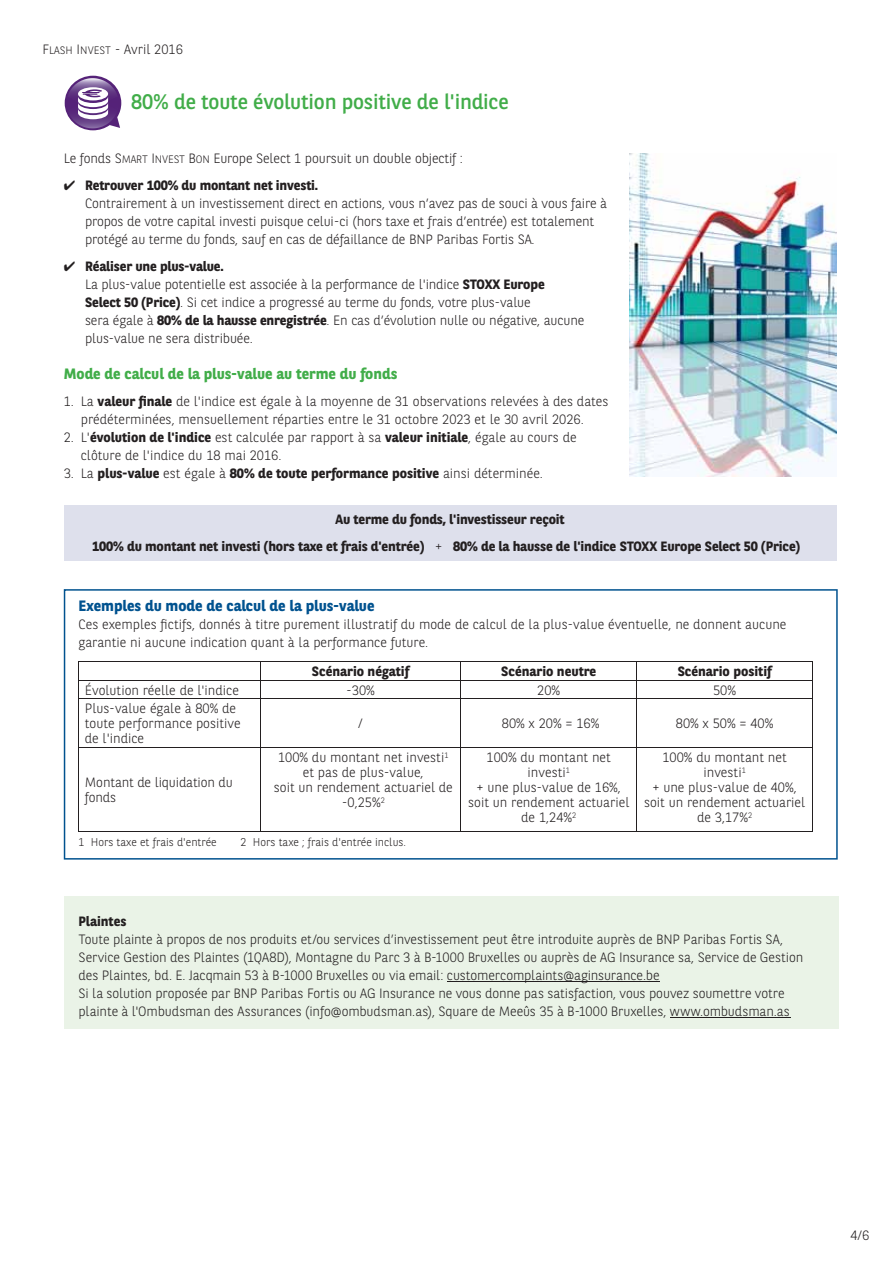
<style>
.page{position:relative;width:893px;height:1263px;background:#fff}
.page>*{position:absolute;margin:0;border:0;box-sizing:border-box;transform-origin:0 0}
.t1{font:21px "BNPP Sans";letter-spacing:-.01em;color:#41ad49}
.t2{font:700 15px "BNPP Sans";color:#41ad49}
.t3{font:700 15px "BNPP Sans";color:#00528f}
.t4{font:300 13.5px/18px "BNPP Sans";letter-spacing:-.005em;color:#231f20}
.t5{font:700 13.5px/27px "BNPP Sans";letter-spacing:-.01em;color:#231f20;text-align:center}
.t6{font:300 11.25px "BNPP Sans";color:#231f20}
.s1{font-family:"BNPP Sans Light SC800";font-weight:400}
.s2{font-family:"BNPP Sans Light SC800";font-weight:400;font-size:10.8px}
.s3{font-weight:700}
.s4{font-weight:300}
</style>
<div class="page">
<div style="left:64px;top:896px;width:774px;height:132px;background:#eaf3e7"></div>
<hr style="left:447px;top:981px;width:213px;height:1px;background:#231f20">
<hr style="left:670px;top:1017px;width:120px;height:1px;background:#231f20">
<svg style="left:64px;top:589px;width:774px;height:270px"></svg>
<hr style="left:79px;top:661px;width:181px;height:1px;background:#231f20">
<hr style="left:260px;top:661px;width:201px;height:1px;background:#231f20">
<hr style="left:461px;top:661px;width:176px;height:1px;background:#231f20">
<hr style="left:637px;top:661px;width:176px;height:1px;background:#231f20">
<hr style="left:79px;top:680px;width:181px;height:1px;background:#231f20">
<svg style="left:79px;top:662px;width:1px;height:36px"></svg>
<hr style="left:260px;top:680px;width:201px;height:1px;background:#231f20">
<svg style="left:260px;top:662px;width:1px;height:36px"></svg>
<hr style="left:461px;top:680px;width:176px;height:1px;background:#231f20">
<svg style="left:460px;top:662px;width:1px;height:36px"></svg>
<hr style="left:637px;top:680px;width:176px;height:1px;background:#231f20">
<svg style="left:636px;top:662px;width:1px;height:36px"></svg>
<svg style="left:812px;top:662px;width:1px;height:36px"></svg>
<hr style="left:79px;top:698px;width:181px;height:1px;background:#231f20">
<hr style="left:79px;top:699px;width:1px;height:48px;background:#231f20">
<hr style="left:260px;top:698px;width:201px;height:1px;background:#231f20">
<hr style="left:260px;top:699px;width:1px;height:48px;background:#231f20">
<hr style="left:461px;top:698px;width:176px;height:1px;background:#231f20">
<hr style="left:460px;top:699px;width:1px;height:48px;background:#231f20">
<hr style="left:637px;top:698px;width:176px;height:1px;background:#231f20">
<hr style="left:636px;top:699px;width:1px;height:48px;background:#231f20">
<hr style="left:812px;top:699px;width:1px;height:48px;background:#231f20">
<hr style="left:79px;top:747px;width:181px;height:1px;background:#231f20">
<hr style="left:79px;top:748px;width:1px;height:83px;background:#231f20">
<hr style="left:260px;top:747px;width:201px;height:1px;background:#231f20">
<hr style="left:260px;top:748px;width:1px;height:83px;background:#231f20">
<hr style="left:461px;top:747px;width:176px;height:1px;background:#231f20">
<hr style="left:460px;top:748px;width:1px;height:83px;background:#231f20">
<hr style="left:637px;top:747px;width:176px;height:1px;background:#231f20">
<hr style="left:636px;top:748px;width:1px;height:83px;background:#231f20">
<hr style="left:812px;top:748px;width:1px;height:83px;background:#231f20">
<hr style="left:79px;top:831px;width:181px;height:1px;background:#231f20">
<hr style="left:260px;top:831px;width:201px;height:1px;background:#231f20">
<hr style="left:461px;top:831px;width:176px;height:1px;background:#231f20">
<hr style="left:637px;top:831px;width:176px;height:1px;background:#231f20">
<svg style="left:65px;top:76px;width:56px;height:54px"></svg>
<img style="left:630px;top:153px;width:206px;height:324px">
<div style="left:64px;top:506px;width:772px;height:55px;background:#dee0ec"></div>
<p class="t4" style="left:43px;top:39px;width:142px"><span class="s1">F</span><span class="s2">LASH</span> <span class="s1">I</span><span class="s2">NVEST</span> - Avril 2016</p>
<h1 class="t1" style="left:131px;top:87px;width:379px">80% de toute évolution positive de l'indice</h1>
<p class="t4" style="left:64px;top:148px;width:401px">Le fonds <span class="s1">S</span><span class="s2">MART</span> <span class="s1">I</span><span class="s2">NVEST</span> <span class="s1">B</span><span class="s2">ON</span> Europe Select 1 poursuit un double objectif :</p>
<p class="t4" style="left:85px;top:175px;width:523px;text-indent:-21px">✔ <span class="s3">Retrouver 100% du montant net investi.<br></span>Contrairement à un investissement direct en actions, vous n’avez pas de souci à vous faire à propos de votre capital investi puisque celui-ci (hors taxe et frais d’entrée) est totalement protégé au terme du fonds, sauf en cas de défaillance de BNP Paribas Fortis SA.</p>
<p class="t4" style="left:85px;top:256px;width:501px;text-indent:-21px">✔ <span class="s3">Réaliser une plus-value.<br></span>La plus-value potentielle est associée à la performance de l'indice <span class="s3">STOXX Europe<br>Select 50 (Price)</span>. Si cet indice a progressé au terme du fonds, votre plus-value<br>sera égale à <span class="s3">80% de la hausse enregistrée</span>. En cas d’évolution nulle ou négative, aucune plus-value ne sera distribuée.</p>
<p class="t2" style="left:64px;top:363px;width:335px">Mode de calcul de la plus-value au terme du fonds</p>
<p class="t4" style="left:64px;top:391px;width:546px;text-align:center">1. La <span class="s3">valeur finale</span> de l'indice est égale à la moyenne de 31 observations relevées à des dates prédéterminées, mensuellement réparties entre le 31 octobre 2023 et le 30 avril 2026.</p>
<p class="t4" style="left:81px;top:427px;width:497px;text-indent:-17px">2. L'<span class="s3">évolution de l'indice</span> est calculée par rapport à sa <span class="s3">valeur initiale</span>, égale au cours de clôture de l'indice du 18 mai 2016.</p>
<p class="t5" style="left:64px;top:459px;width:481px"><span class="s4">3. La</span> plus-value <span class="s4">est égale à</span> 80% de toute performance positive <span class="s4">ainsi déterminée.</span></p>
<p class="t5" style="left:92px;top:505px;width:709px">Au terme du fonds, l'investisseur reçoit<br>100% du montant net investi (hors taxe et frais d'entrée) <span class="s4">+</span> 80% de la hausse de l'indice STOXX Europe Select 50 (Price)</p>
<p class="t3" style="left:79px;top:595px;width:297px">Exemples du mode de calcul de la plus-value</p>
<p class="t4" style="left:79px;top:614px;width:709px">Ces exemples fictifs, donnés à titre purement illustratif du mode de calcul de la plus-value éventuelle, ne donnent aucune garantie ni aucune indication quant à la performance future.</p>
<p class="t5" style="left:312px;top:657px;width:99px">Scénario négatif</p>
<p class="t5" style="left:501px;top:657px;width:97px">Scénario neutre</p>
<p class="t5" style="left:678px;top:657px;width:95px">Scénario positif</p>
<p class="t4" style="left:85px;top:680px;width:156px">Évolution réelle de l'indice</p>
<p class="t4" style="left:346px;top:680px;width:30px">-30%</p>
<p class="t4" style="left:537px;top:680px;width:24px">20%</p>
<p class="t4" style="left:713px;top:680px;width:24px">50%</p>
<p class="t4" style="left:85px;top:700px;width:157px;line-height:15px">Plus-value égale à 80% de toute performance positive de l'indice</p>
<p class="t4" style="left:358px;top:714px;width:6px">/</p>
<p class="t4" style="left:502px;top:714px;width:99px">80% x 20% = 16%</p>
<p class="t4" style="left:676px;top:714px;width:99px">80% x 50% = 40%</p>
<p class="t4" style="left:85px;top:774px;width:149px;line-height:15px">Montant de liquidation du fonds</p>
<p class="t4" style="left:274px;top:749px;width:180px;line-height:15px;text-align:center">100% du montant net investi<sup>1 </sup>et pas de plus-value,<br>soit un rendement actuariel de -0,25%<sup>2</sup></p>
<p class="t4" style="left:468px;top:749px;width:163px;line-height:15px;text-align:center">100% du montant net investi<sup>1<br></sup>+ une plus-value de 16%, soit un rendement actuariel de 1,24%<sup>2</sup></p>
<p class="t4" style="left:644px;top:749px;width:163px;line-height:15px;text-align:center">100% du montant net investi<sup>1<br></sup>+ une plus-value de 40%, soit un rendement actuariel de 3,17%<sup>2</sup></p>
<p class="t6" style="left:79px;top:834px;width:140px">1 Hors taxe et frais d'entrée</p>
<p class="t6" style="left:241px;top:834px;width:167px">2 Hors taxe ; frais d'entrée inclus.</p>
<p class="t5" style="left:79px;top:907px;width:49px">Plaintes</p>
<p class="t4" style="left:79px;top:930px;width:726px">Toute plainte à propos de nos produits et/ou services d’investissement peut être introduite auprès de BNP Paribas Fortis SA, Service Gestion des Plaintes (1QA8D), Montagne du Parc 3 à B-1000 Bruxelles ou auprès de AG Insurance sa, Service de Gestion des Plaintes, bd. E. Jacqmain 53 à B-1000 Bruxelles ou via email: customercomplaints@aginsurance.be<br>Si la solution proposée par BNP Paribas Fortis ou AG Insurance ne vous donne pas satisfaction, vous pouvez soumettre votre plainte à l'Ombudsman des Assurances (info@ombudsman.as), Square de Meeûs 35 à B-1000 Bruxelles, www.ombudsman.as</p>
<p class="t4" style="left:850px;top:1225px;width:20px">4/6</p>
</div>
